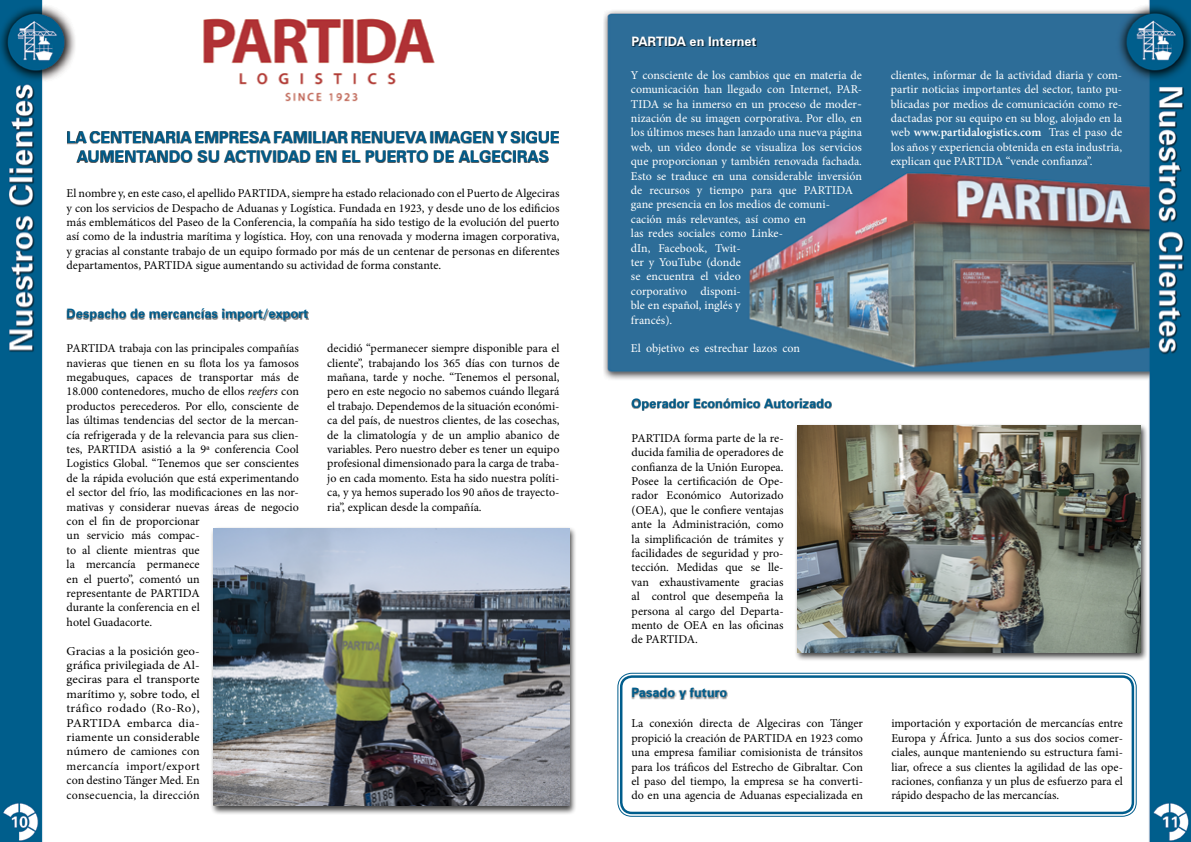
<style>
.page{position:relative;width:1191px;height:842px;background:#fff}
.page>*{position:absolute;margin:0;border:0;box-sizing:border-box;transform-origin:0 0}
.t1{font:700 16px/19.2px "Zurich BT";color:#005d8c;text-align:center}
.t2{font:700 13px "Zurich BT";color:#005d8c}
.t3{font:700 13px "Zurich BT";color:#fff}
.t4{font:12px/14.4px "Minion Pro";color:#000;text-align:justify}
.t5{font:12px/14.4px "Minion Pro";color:#fff}
.t6{font:12px/14.4px "Minion Pro";color:#000;text-align:justify;scale:1.07 1}
.s1{font-style:italic}
.s2{font-weight:600}
</style>
<div class="page">
<img style="left:0;top:0;width:548px;height:842px">
<img style="left:603px;top:0;width:588px;height:842px">
<div style="left:68px;top:131px;width:491px;height:31px;background:#000;opacity:.8"></div>
<div style="left:67px;top:309px;width:242px;height:12px;background:#000;opacity:.6"></div>
<div style="left:632px;top:689px;width:96px;height:11px;background:#000;opacity:.6"></div>
<div style="left:632px;top:399px;width:200px;height:12px;background:#000;opacity:.6"></div>
<div style="left:632px;top:38px;width:125px;height:9px;background:#000;opacity:.7"></div>
<div style="left:794px;top:424px;width:354px;height:238px;background:#000;opacity:.75"></div>
<img style="left:797px;top:426px;width:343px;height:227px">
<div style="left:210px;top:526px;width:366px;height:289px;background:#000;opacity:.75"></div>
<img style="left:214px;top:528px;width:355px;height:278px">
<div style="left:617px;top:673px;width:519px;height:144px;border:1px solid #005d8c;border-radius:14px"></div>
<div style="left:620px;top:675px;width:514px;height:139px;border:2px solid #005d8c;border-radius:11px"></div>
<h1 class="t1" style="left:67px;top:128px;width:494px">LA CENTENARIA EMPRESA FAMILIAR RENUEVA IMAGEN Y SIGUE<br>AUMENTANDO SU ACTIVIDAD EN EL PUERTO DE ALGECIRAS</h1>
<p class="t4" style="left:67px;top:186px;width:494px">El nombre y, en este caso, el apellido PARTIDA, siempre ha estado relacionado con el Puerto de Algeciras y con los servicios de Despacho de Aduanas y Logística. Fundada en 1923, y desde uno de los edificios más emblemáticos del Paseo de la Conferencia, la compañía ha sido testigo de la evolución del puerto así como de la industria marítima y logística. Hoy, con una renovada y moderna imagen corporativa, y gracias al constante trabajo de un equipo formado por más de un centenar de personas en diferentes departamentos, PARTIDA sigue aumentando su actividad de forma constante.</p>
<p class="t2" style="left:67px;top:306px;width:243px">Despacho de mercancías import/export</p>
<p class="t4" style="left:67px;top:341px;width:234px;text-align:left">PARTIDA trabaja con las principales compañías navieras que tienen en su flota los ya famosos megabuques, capaces de transportar más de 18.000 contenedores, mucho de ellos <span class="s1">reefers</span> con productos perecederos. Por ello, consciente de las últimas tendencias del sector de la mercan&shy;cía refrigerada y de la relevancia para sus clien&shy;tes, PARTIDA asistió a la 9ª conferencia Cool Logistics Global. “Tenemos que ser conscientes de la rápida evolución que está experimentando el sector del frío, las modificaciones en las nor&shy;mativas y considerar nuevas áreas de negocio con el fin de proporcionar<br>un servicio más compac-<br>to al cliente mientras que<br>la mercancía permanece<br>en el puerto”, comentó un<br>representante de PARTIDA<br>durante la conferencia en el<br>hotel Guadacorte.</p>
<p class="t6" style="left:67px;top:644px;width:126px">Gracias a la posición geo&shy;gráfica privilegiada de Al&shy;geciras para el transporte marítimo y, sobre todo, el tráfico rodado (Ro-Ro), PARTIDA embarca dia&shy;riamente un considerable número de camiones con mercancía import/export con destino Tánger Med. En consecuencia, la dirección</p>
<p class="t4" style="left:327px;top:341px;width:234px">decidió “permanecer siempre disponible para el cliente”, trabajando los 365 días con turnos de mañana, tarde y noche. “Tenemos el personal, pero en este negocio no sabemos cuándo llegará el trabajo. Dependemos de la situación económi&shy;ca del país, de nuestros clientes, de las cosechas, de la climatología y de un amplio abanico de variables. Pero nuestro deber es tener un equipo profesional dimensionado para la carga de traba&shy;jo en cada momento. Esta ha sido nuestra políti&shy;ca, y ya hemos superado los 90 años de trayecto&shy;ria”, explican desde la compañía.</p>
<p class="t3" style="left:631px;top:33px;width:127px">PARTIDA en Internet</p>
<p class="t5" style="left:631px;top:68px;width:233px">Y consciente de los cambios que en materia de comunicación han llegado con Internet, PAR-TIDA se ha inmerso en un proceso de moder&shy;nización de su imagen corporativa. Por ello, en los últimos meses han lanzado una nueva página web, un video donde se visualiza los servicios que proporcionan y también renovada fachada.<br>Esto se traduce en una considerable inversión de recursos y tiempo para que PARTIDA gane presencia en los medios de comuni&shy;cación más relevantes, así como en<br>las redes sociales como Linke-<br>dIn, Facebook, Twit-<br>ter y YouTube (donde<br>se encuentra el video<br>corporativo disponi-<br>ble en español, inglés y<br>francés).</p>
<p class="t5" style="left:631px;top:341px;width:170px">El objetivo es estrechar lazos con</p>
<p class="t2" style="left:631px;top:396px;width:202px">Operador Económico Autorizado</p>
<p class="t4" style="left:631px;top:431px;width:153px">PARTIDA forma parte de la re&shy;ducida familia de operadores de confianza de la Unión Europea.<br>Posee la certificación de Ope&shy;rador Económico Autorizado (OEA), que le confiere ventajas ante la Administración, como la simplificación de trámites y facilidades de seguridad y pro&shy;tección. Medidas que se lle&shy;van exhaustivamente gracias al control que desempeña la persona al cargo del Departa&shy;mento de OEA en las oficinas de PARTIDA.</p>
<p class="t2" style="left:631px;top:684px;width:97px">Pasado y futuro</p>
<p class="t5" style="left:891px;top:68px;width:233px;text-align:justify">clientes, informar de la actividad diaria y com&shy;partir noticias importantes del sector, tanto pu&shy;blicadas por medios de comunicación como re&shy;dactadas por su equipo en su blog, alojado en la web <span class="s2">www.partidalogistics.com</span> Tras el paso de los años y experiencia obtenida en esta industria, explican que PARTIDA “vende confianza”.</p>
<p class="t4" style="left:631px;top:716px;width:233px">La conexión directa de Algeciras con Tánger propició la creación de PARTIDA en 1923 como una empresa familiar comisionista de tránsitos para los tráficos del Estrecho de Gibraltar. Con el paso del tiempo, la empresa se ha converti&shy;do en una agencia de Aduanas especializada en</p>
<p class="t4" style="left:891px;top:716px;width:233px">importación y exportación de mercancías entre Europa y África. Junto a sus dos socios comer&shy;ciales, aunque manteniendo su estructura fami&shy;liar, ofrece a sus clientes la agilidad de las ope&shy;raciones, confianza y un plus de esfuerzo para el rápido despacho de las mercancías.</p>
</div>
